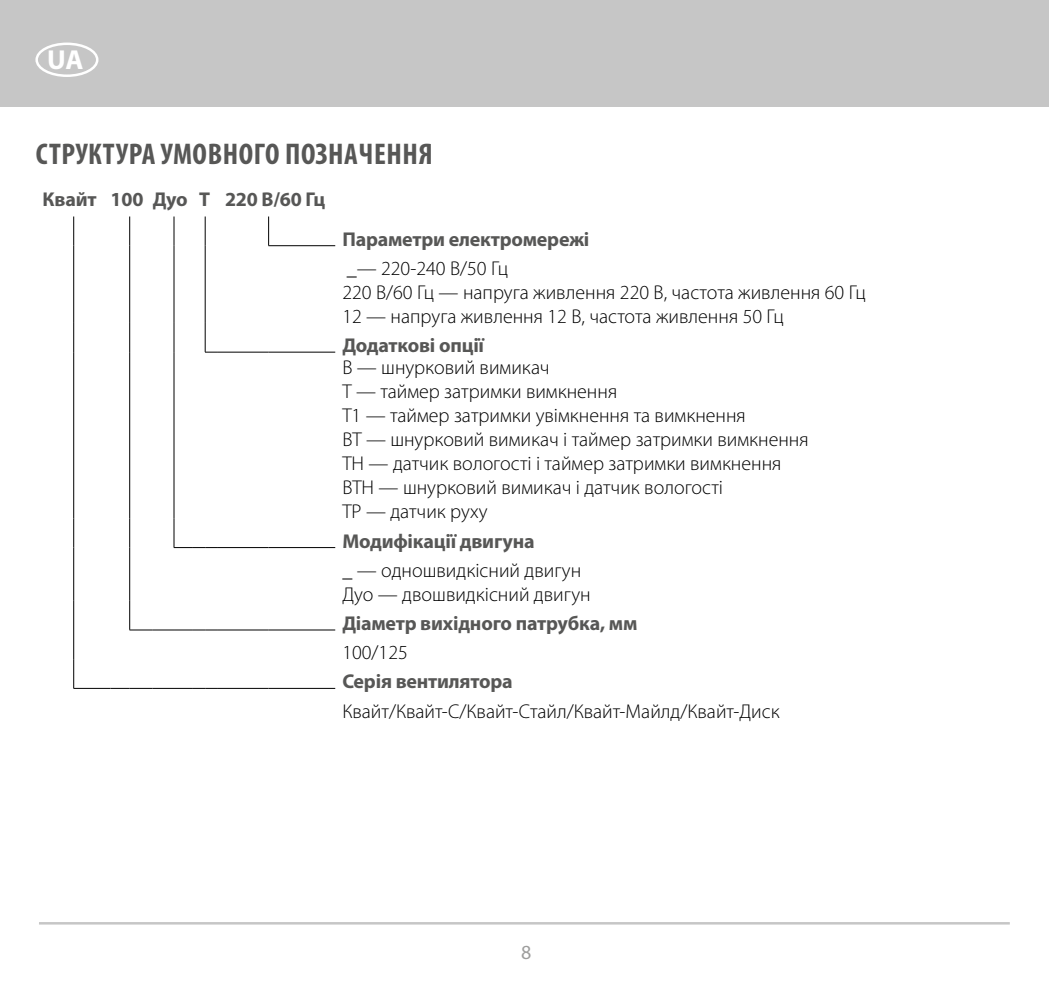
<style>
.page{position:relative;width:1049px;height:993px;background:#fff}
.page>*{position:absolute;margin:0;border:0;box-sizing:border-box;transform-origin:0 0}
.t1{font:700 condensed 30px "Myriad Pro";letter-spacing:.02em;color:#575756}
.t2{font:700 27.5px "Myriad Pro";color:#fff}
.t3{font:300 20px/24px "Myriad Pro";color:#000}
.t4{font:700 20px "Myriad Pro";letter-spacing:-.01em;color:#575756}
.t5{font:20px "Myriad Pro";color:#9d9d9c}
</style>
<div class="page">
<div style="left:0;top:0;width:1049px;height:106px;background:#c6c6c6"></div>
<div style="left:35px;top:43px;width:63px;height:34px;border:2px solid #fff;border-radius:50%"></div>
<hr style="left:39px;top:921px;width:971px;height:3px;background:#c6c6c6">
<hr style="left:218px;top:351px;width:51px;height:1px;background:#000">
<hr style="left:269px;top:351px;width:66px;height:1px;background:#000">
<svg style="left:205px;top:323px;width:13px;height:29px"></svg>
<hr style="left:268px;top:245px;width:67px;height:1px;background:#000">
<svg style="left:174px;top:216px;width:1px;height:29px"></svg>
<hr style="left:174px;top:245px;width:1px;height:78px;background:#000">
<svg style="left:174px;top:323px;width:1px;height:29px"></svg>
<hr style="left:174px;top:352px;width:1px;height:166px;background:#000">
<svg style="left:129px;top:216px;width:1px;height:29px"></svg>
<hr style="left:129px;top:245px;width:1px;height:78px;background:#000">
<svg style="left:129px;top:323px;width:1px;height:29px"></svg>
<hr style="left:129px;top:352px;width:1px;height:166px;background:#000">
<svg style="left:129px;top:518px;width:1px;height:29px"></svg>
<hr style="left:129px;top:547px;width:1px;height:53px;background:#000">
<svg style="left:174px;top:518px;width:44px;height:30px"></svg>
<hr style="left:218px;top:547px;width:51px;height:1px;background:#000">
<hr style="left:269px;top:547px;width:66px;height:1px;background:#000">
<svg style="left:129px;top:600px;width:89px;height:30px"></svg>
<hr style="left:218px;top:629px;width:51px;height:1px;background:#000">
<hr style="left:269px;top:629px;width:66px;height:1px;background:#000">
<svg style="left:73px;top:216px;width:1px;height:29px"></svg>
<hr style="left:73px;top:245px;width:1px;height:78px;background:#000">
<svg style="left:73px;top:323px;width:1px;height:29px"></svg>
<hr style="left:73px;top:352px;width:1px;height:166px;background:#000">
<svg style="left:73px;top:518px;width:1px;height:29px"></svg>
<hr style="left:73px;top:547px;width:1px;height:53px;background:#000">
<svg style="left:73px;top:600px;width:1px;height:29px"></svg>
<hr style="left:73px;top:629px;width:1px;height:30px;background:#000">
<svg style="left:73px;top:659px;width:1px;height:28px"></svg>
<hr style="left:73px;top:687px;width:38px;height:1px;background:#000">
<svg style="left:268px;top:216px;width:1px;height:29px"></svg>
<svg style="left:205px;top:216px;width:1px;height:29px"></svg>
<hr style="left:205px;top:245px;width:1px;height:78px;background:#000">
<svg style="left:111px;top:687px;width:107px;height:1px"></svg>
<hr style="left:218px;top:687px;width:51px;height:1px;background:#000">
<hr style="left:269px;top:687px;width:66px;height:1px;background:#000">
<h2 class="t2" style="left:47px;top:42px;width:38px">UA</h2>
<h1 class="t1" style="left:36px;top:135px;width:398px">СТРУКТУРА УМОВНОГО ПОЗНАЧЕННЯ</h1>
<p class="t4" style="left:43px;top:187px;width:284px">Квайт 100 Дуо Т 220 В/60 Гц</p>
<p class="t4" style="left:342px;top:226px;width:249px">Параметри електромережі</p>
<p class="t3" style="left:342px;top:256px;width:525px">_— 220-240 В/50 Гц<br>220 В/60 Гц — напруга живлення 220 В, частота живлення 60 Гц<br>12 — напруга живлення 12 В, частота живлення 50 Гц</p>
<p class="t4" style="left:342px;top:332px;width:143px">Додаткові опції</p>
<p class="t3" style="left:342px;top:356px;width:468px">В — шнурковий вимикач<br>Т — таймер затримки вимкнення<br>Т1 — таймер затримки увімкнення та вимкнення<br>ВТ — шнурковий вимикач і таймер затримки вимкнення ТН — датчик вологості і таймер затримки вимкнення ВТН — шнурковий вимикач і датчик вологості<br>ТР — датчик руху</p>
<p class="t4" style="left:342px;top:527px;width:194px">Модифікації двигуна</p>
<p class="t3" style="left:342px;top:558px;width:250px">_ — одношвидкісний двигун<br>Дуо — двошвидкісний двигун</p>
<p class="t4" style="left:342px;top:610px;width:297px">Діаметр вихідного патрубка, мм</p>
<p class="t3" style="left:342px;top:640px;width:67px">100/125</p>
<p class="t4" style="left:342px;top:668px;width:172px">Серія вентилятора</p>
<p class="t3" style="left:342px;top:699px;width:439px">Квайт/Квайт-C/Квайт-Cтайл/Квайт-Майлд/Квайт-Диск</p>
<p class="t5" style="left:521px;top:939px;width:12px">8</p>
</div>
